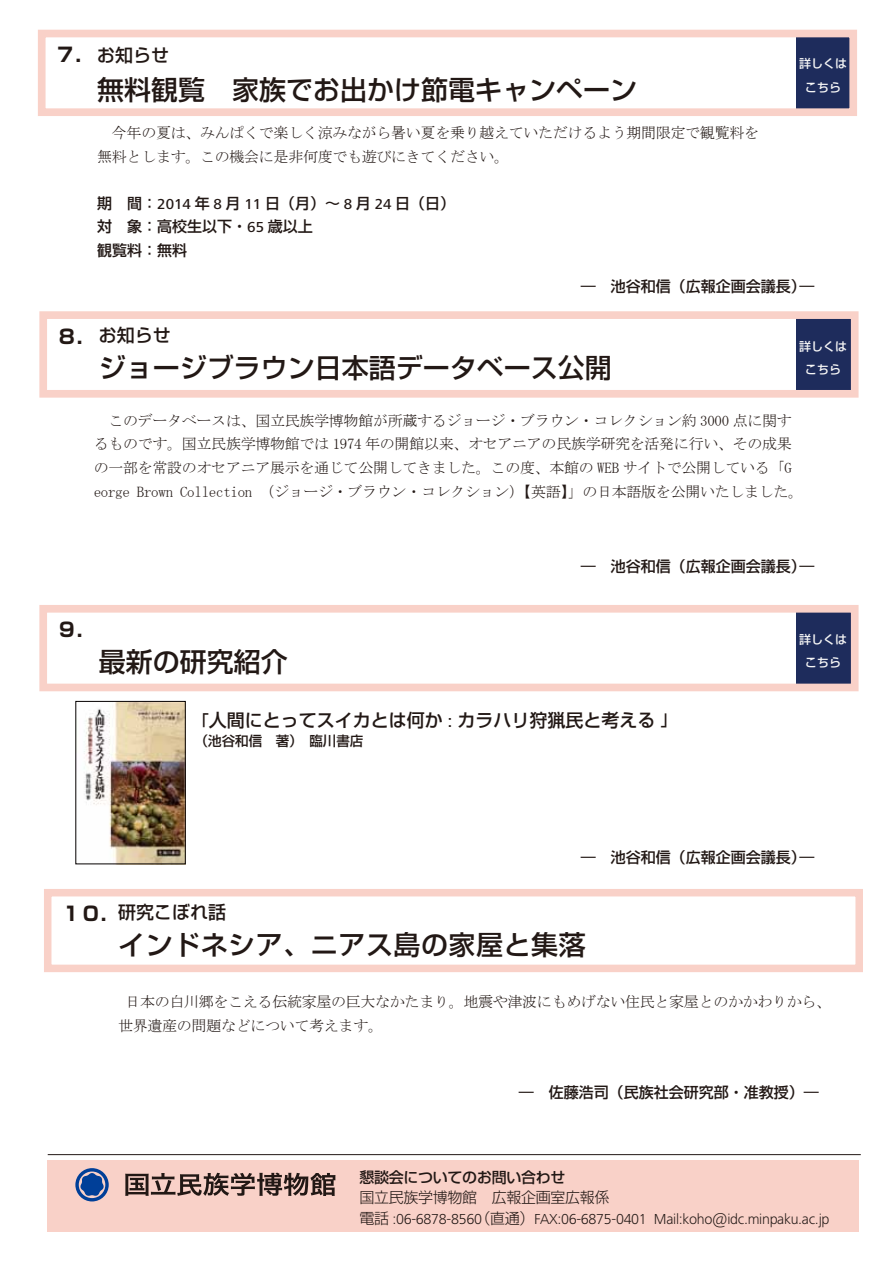
<style>
.page{position:relative;width:893px;height:1263px;background:#fff}
.page>*{position:absolute;margin:0;border:0;box-sizing:border-box;transform-origin:0 0}
.t1{font:500 27px "Shin Go Pro";color:#221815}
.t2{font:500 27px "Shin Go Pro";letter-spacing:.02em;color:#221815}
.t3{font:700 19.5px "Shin Go Pro";color:#221815}
.t4{font:500 18px "Shin Go Pro";color:#221815}
.t5{font:15px/23.7px "MS Mincho";letter-spacing:-.02em;color:#221815}
.t6{font:500 15px/23.2px "Shin Go Pro";color:#221815}
.t7{font:300 15px "Frutiger Next Pro";letter-spacing:-.02em;color:#221815}
.t8{font:300 15px "Shin Go Pro";letter-spacing:-.02em;color:#221815}
.t9{font:500 15px "Shin Go Pro";letter-spacing:-.02em;color:#221815}
.t10{font:500 13.5px "Shin Go Pro";color:#221815}
.t11{font:500 12px/23.2px "Shin Go Pro";color:#f5f5f5;text-align:center}
.s1{font-weight:700;font-size:19.5px}
.s2{font-family:"Frutiger Next Pro"}
.s3{font-size:15px}
.s4{font-family:"Shin Go Pro"}
</style>
<div class="page">
<div style="left:796px;top:37px;width:57px;height:72px;background:#1e2c5c"></div>
<div style="left:796px;top:319px;width:57px;height:72px;background:#1e2c5c"></div>
<div style="left:796px;top:612px;width:57px;height:73px;background:#1e2c5c"></div>
<hr style="left:48px;top:1154px;width:813px;height:1px;background:#221815">
<div style="left:48px;top:1161px;width:811px;height:71px;background:#f9d1c8"></div>
<svg style="left:125px;top:1172px;width:210px;height:24px"></svg>
<svg style="left:75px;top:1168px;width:34px;height:33px"></svg>
<div style="left:38px;top:30px;width:819px;height:86px;border:8px solid #f9d1c8"></div>
<div style="left:39px;top:605px;width:819px;height:86px;border:8px solid #f9d1c8"></div>
<div style="left:39px;top:311px;width:819px;height:87px;border:8px solid #f9d1c8"></div>
<div style="left:44px;top:889px;width:819px;height:83px;border:8px solid #f9d1c8"></div>
<img style="left:75px;top:702px;width:108px;height:162px">
<p class="t4" style="left:56px;top:41px;width:115px"><span class="s1">７．</span>お知らせ</p>
<h1 class="t1" style="left:97px;top:67px;width:541px">無料観覧 家族でお出かけ節電キャンペーン</h1>
<p class="t5" style="left:97px;top:121px;width:663px">　今年の夏は、みんぱくで楽しく涼みながら暑い夏を乗り越えていただけるよう期間限定で観覧料を無料とします。この機会に是非何度でも遊びにきてください。</p>
<p class="t6" style="left:97px;top:190px;width:360px">期 間：<span class="s2">2014</span> 年 <span class="s2">8</span> 月 <span class="s2">11</span> 日（月）～ <span class="s2">8</span> 月 <span class="s2">24</span> 日（日）対 象：高校生以下・<span class="s2">65</span> 歳以上<br>観覧料：無料</p>
<p class="t11" style="left:799px;top:51px;width:49px">詳しくはこちら</p>
<p class="t6" style="left:581px;top:273px;width:235px">― 池谷和信（広報企画会議長）―</p>
<p class="t4" style="left:57px;top:321px;width:115px"><span class="s1">８．</span>お知らせ</p>
<h1 class="t1" style="left:99px;top:346px;width:514px">ジョージブラウン日本語データベース公開</h1>
<p class="t11" style="left:799px;top:333px;width:49px">詳しくはこちら</p>
<p class="t5" style="left:94px;top:408px;width:711px">　このデータベースは、国立民族学博物館が所蔵するジョージ・ブラウン・コレクション約 3000 点に関するものです。国立民族学博物館では 1974 年の開館以来、オセアニアの民族学研究を活発に行い、その成果の一部を常設のオセアニア展示を通じて公開してきました。この度、本館の WEB サイトで公開している「G eorge Brown Collection　（ジョージ・ブラウン・コレクション）【英語】」の日本語版を公開いたしました。</p>
<p class="t6" style="left:581px;top:552px;width:235px">― 池谷和信（広報企画会議長）―</p>
<h2 class="t3" style="left:57px;top:614px;width:40px">９．</h2>
<h1 class="t1" style="left:99px;top:640px;width:190px">最新の研究紹介</h1>
<p class="t4" style="left:194px;top:705px;width:483px"><span class="s3">「</span>人間にとってスイカとは何か <span class="s2">:</span> カラハリ狩猟民と考える<span class="s3">」</span></p>
<p class="t10" style="left:195px;top:730px;width:170px">（池谷和信 著）臨川書店</p>
<p class="t11" style="left:799px;top:626px;width:49px">詳しくはこちら</p>
<p class="t6" style="left:581px;top:843px;width:235px">― 池谷和信（広報企画会議長）―</p>
<h2 class="t3" style="left:62px;top:898px;width:60px">１０．</h2>
<p class="t4" style="left:118px;top:898px;width:109px">研究こぼれ話</p>
<h1 class="t2" style="left:118px;top:923px;width:469px">インドネシア、ニアス島の家屋と集落</h1>
<p class="t5" style="left:118px;top:990px;width:715px;text-indent:7px">日本の白川郷をこえる伝統家屋の巨大なかたまり。地震や津波にもめげない住民と家屋とのかかわりから、世界遺産の問題などについて考えます。</p>
<p class="t6" style="left:519px;top:1079px;width:301px">― 佐藤浩司（民族社会研究部・准教授）―</p>
<p class="t9" style="left:359px;top:1165px;width:208px">懇談会についてのお問い合わせ</p>
<p class="t8" style="left:359px;top:1185px;width:252px">国立民族学博物館 広報企画室広報係</p>
<p class="t7" style="left:359px;top:1210px;width:472px"><span class="s4">電話</span> :06-6878-8560<span class="s4">（直通）</span>FAX:06-6875-0401 Mail:koho@idc.minpaku.ac.jp</p>
</div>
